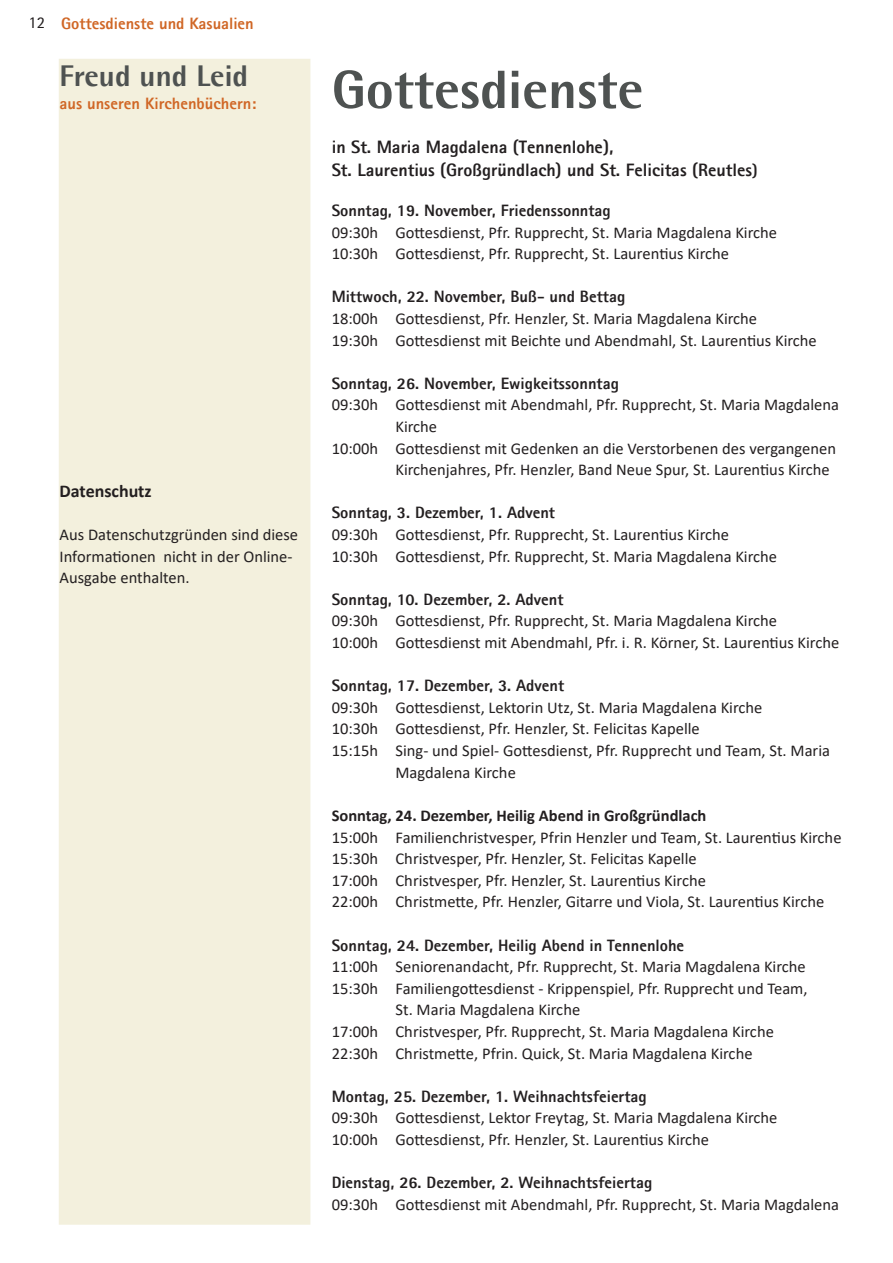
<style>
.page{position:relative;width:893px;height:1263px;background:#fff}
.page>*{position:absolute;margin:0;border:0;box-sizing:border-box;transform-origin:0 0}
.t1{font:800 54px "Agfa Rotis Semisans";color:#4e5251}
.t2{font:800 30px "Agfa Rotis Semisans";color:#4e5251}
.t3{font:800 18px/22.5px "Agfa Rotis Sans Serif";color:#231f20}
.t4{font:700 18px "Calibri";letter-spacing:-.005em;color:#231f20}
.t5{font:16.5px/21.6px "Calibri";color:#231f20}
.t6{font:800 16.5px "Agfa Rotis Sans Serif";color:#231f20}
.t7{font:800 16.5px "Agfa Rotis Sans Serif";color:#d06625}
.t8{font:700 16.5px "Calibri";color:#231f20}
.s1{font-family:"Agfa Rotis Semisans";font-weight:400;color:#231f20}
.s2{font-size:16.5px}
</style>
<div class="page">
<div style="left:60px;top:60px;width:250px;height:1164px;background:#f3f0dd"></div>
<div style="left:59px;top:59px;width:251px;height:1166px;border:2px solid #f3f0dd"></div>
<p class="t7" style="left:28px;top:12px;width:227px"><span class="s1">12</span> Gottesdienste und Kasualien</p>
<h2 class="t2" style="left:60px;top:57px;width:190px">Freud und Leid</h2>
<p class="t7" style="left:60px;top:93px;width:198px">aus unseren Kirchenbüchern:</p>
<p class="t4" style="left:60px;top:483px;width:94px">Datenschutz</p>
<p class="t5" style="left:60px;top:525px;width:240px">Aus Datenschutzgründen sind diese<br>Informationen nicht in der Online‐<br>Ausgabe enthalten.</p>
<h1 class="t1" style="left:332px;top:55px;width:313px">Gottesdienste</h1>
<p class="t3" style="left:332px;top:135px;width:427px">in St. Maria Magdalena (Tennenlohe),<br>St. Laurentius (Großgründlach) und St. Felicitas (Reutles<span class="s2">)</span></p>
<p class="t6" style="left:332px;top:200px;width:281px">Sonntag, 19. November, Friedenssonntag</p>
<p class="t5" style="left:332px;top:223px;width:447px">09:30h Gottesdienst, Pfr. Rupprecht, St. Maria Magdalena Kirche<br>10:30h Gottesdienst, Pfr. Rupprecht, St. Laurentius Kirche</p>
<p class="t6" style="left:332px;top:286px;width:295px">Mittwoch, 22. November, Buß- und Bettag</p>
<p class="t5" style="left:332px;top:309px;width:487px">18:00h Gottesdienst, Pfr. Henzler, St. Maria Magdalena Kirche<br>19:30h Gottesdienst mit Beichte und Abendmahl, St. Laurentius Kirche</p>
<p class="t6" style="left:332px;top:373px;width:289px">Sonntag, 26. November, Ewigkeitssonntag</p>
<p class="t5" style="left:332px;top:395px;width:509px">09:30h Gottesdienst mit Abendmahl, Pfr. Rupprecht, St. Maria Magdalena</p>
<p class="t5" style="left:395px;top:417px;width:43px">Kirche</p>
<p class="t5" style="left:332px;top:439px;width:506px">10:00h Gottesdienst mit Gedenken an die Verstorbenen des vergangenen</p>
<p class="t5" style="left:395px;top:460px;width:436px">Kirchenjahres, Pfr. Henzler, Band Neue Spur, St. Laurentius Kirche</p>
<p class="t6" style="left:332px;top:502px;width:225px">Sonntag, 3. Dezember, 1. Advent</p>
<p class="t5" style="left:332px;top:525px;width:447px">09:30h Gottesdienst, Pfr. Rupprecht, St. Laurentius Kirche<br>10:30h Gottesdienst, Pfr. Rupprecht, St. Maria Magdalena Kirche</p>
<p class="t6" style="left:332px;top:589px;width:233px">Sonntag, 10. Dezember, 2. Advent</p>
<p class="t5" style="left:332px;top:611px;width:509px">09:30h Gottesdienst, Pfr. Rupprecht, St. Maria Magdalena Kirche<br>10:00h Gottesdienst mit Abendmahl, Pfr. i. R. Körner, St. Laurentius Kirche</p>
<p class="t6" style="left:332px;top:675px;width:234px">Sonntag, 17. Dezember, 3. Advent</p>
<p class="t5" style="left:332px;top:698px;width:432px">09:30h Gottesdienst, Lektorin Utz, St. Maria Magdalena Kirche</p>
<p class="t5" style="left:332px;top:719px;width:370px">10:30h Gottesdienst, Pfr. Henzler, St. Felicitas Kapelle</p>
<p class="t5" style="left:332px;top:741px;width:500px">15:15h Sing‐ und Spiel‐ Gottesdienst, Pfr. Rupprecht und Team, St. Maria</p>
<p class="t5" style="left:395px;top:763px;width:122px">Magdalena Kirche</p>
<p class="t8" style="left:332px;top:808px;width:376px">Sonntag, 24. Dezember, Heilig Abend in Großgründlach</p>
<p class="t5" style="left:332px;top:827px;width:511px">15:00h Familienchristvesper, Pfrin Henzler und Team, St. Laurentius Kirche 15:30h Christvesper, Pfr. Henzler, St. Felicitas Kapelle<br>17:00h Christvesper, Pfr. Henzler, St. Laurentius Kirche<br>22:00h Christmette, Pfr. Henzler, Gitarre und Viola, St. Laurentius Kirche</p>
<p class="t6" style="left:332px;top:934px;width:354px">Sonntag, 24. Dezember, Heilig Abend in Tennenlohe</p>
<p class="t5" style="left:332px;top:957px;width:475px">11:00h Seniorenandacht, Pfr. Rupprecht, St. Maria Magdalena Kirche</p>
<p class="t5" style="left:332px;top:979px;width:477px">15:30h Familiengottesdienst ‐ Krippenspiel, Pfr. Rupprecht und Team,</p>
<p class="t5" style="left:395px;top:1000px;width:186px">St. Maria Magdalena Kirche</p>
<p class="t5" style="left:332px;top:1022px;width:444px">17:00h Christvesper, Pfr. Rupprecht, St. Maria Magdalena Kirche</p>
<p class="t5" style="left:332px;top:1043px;width:422px">22:30h Christmette, Pfrin. Quick, St. Maria Magdalena Kirche</p>
<p class="t6" style="left:332px;top:1086px;width:317px">Montag, 25. Dezember, 1. Weihnachtsfeiertag</p>
<p class="t5" style="left:332px;top:1108px;width:447px">09:30h Gottesdienst, Lektor Freytag, St. Maria Magdalena Kirche<br>10:00h Gottesdienst, Pfr. Henzler, St. Laurentius Kirche</p>
<p class="t6" style="left:332px;top:1172px;width:322px">Dienstag, 26. Dezember, 2. Weihnachtsfeiertag</p>
<p class="t5" style="left:332px;top:1195px;width:509px">09:30h Gottesdienst mit Abendmahl, Pfr. Rupprecht, St. Maria Magdalena</p>
</div>
